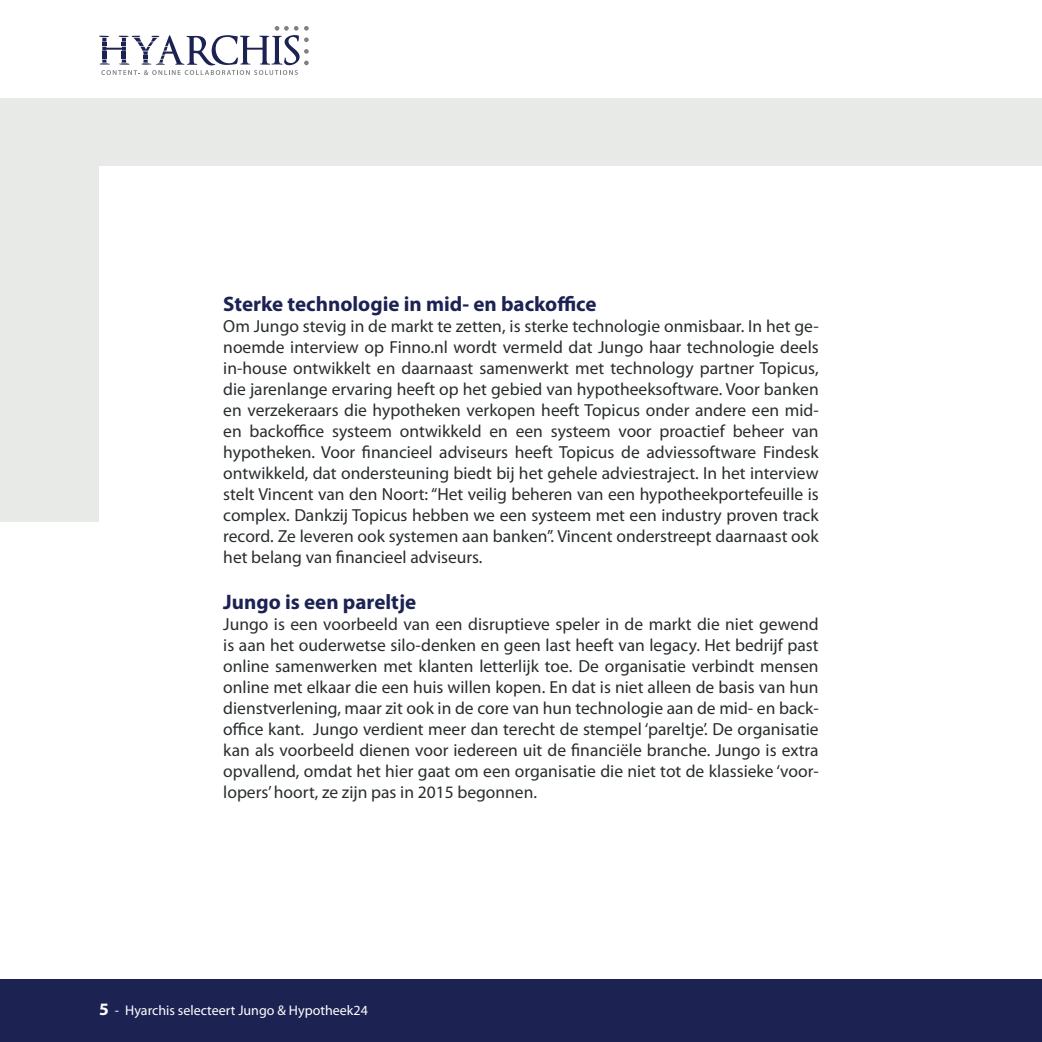
<style>
.page{position:relative;width:1042px;height:1042px;background:#fff}
.page>*{position:absolute;margin:0;border:0;box-sizing:border-box;transform-origin:0 0}
.t1{font:700 21px "Myriad Pro";color:#1c2252}
.t2{font:17.5px/21px "Myriad Pro";color:#292d2f;text-align:justify}
.t3{font:14px "Myriad Pro";color:#fff}
.s1{font-weight:700;font-size:17.5px}
</style>
<div class="page">
<div style="left:0;top:98px;width:1042px;height:423px;background:#e8eae8"></div>
<div style="left:99px;top:166px;width:943px;height:816px;background:#fff"></div>
<div style="left:0;top:980px;width:1042px;height:62px;background:#1c2252"></div>
<svg style="left:99px;top:26px;width:210px;height:49px"></svg>
<p class="t1" style="left:223px;top:290px;width:375px">Sterke technologie in mid- en backoffice</p>
<p class="t2" style="left:223px;top:315px;width:597px">Om Jungo stevig in de markt te zetten, is sterke technologie onmisbaar. In het ge&shy;noemde interview op Finno.nl wordt vermeld dat Jungo haar technologie deels in-house ontwikkelt en daarnaast samenwerkt met technology partner Topicus, die jarenlange ervaring heeft op het gebied van hypotheeksoftware. Voor banken en verzekeraars die hypotheken verkopen heeft Topicus onder andere een mid&shy;en backoffice systeem ontwikkeld en een systeem voor proactief beheer van hypotheken. Voor financieel adviseurs heeft Topicus de adviessoftware Findesk ontwikkeld, dat ondersteuning biedt bij het gehele adviestraject. In het interview stelt Vincent van den Noort: “Het veilig beheren van een hypotheekportefeuille is complex. Dankzij Topicus hebben we een systeem met een industry proven track record. Ze leveren ook systemen aan banken”. Vincent onderstreept daarnaast ook het belang van financieel adviseurs.</p>
<p class="t1" style="left:223px;top:588px;width:194px">Jungo is een pareltje</p>
<p class="t2" style="left:223px;top:613px;width:597px">Jungo is een voorbeeld van een disruptieve speler in de markt die niet gewend is aan het ouderwetse silo-denken en geen last heeft van legacy. Het bedrijf past online samenwerken met klanten letterlijk toe. De organisatie verbindt mensen online met elkaar die een huis willen kopen. En dat is niet alleen de basis van hun dienstverlening, maar zit ook in de core van hun technologie aan de mid- en back&shy;office kant. Jungo verdient meer dan terecht de stempel ‘pareltje’. De organisatie kan als voorbeeld dienen voor iedereen uit de financiële branche. Jungo is extra opvallend, omdat het hier gaat om een organisatie die niet tot de klassieke ‘voor&shy;lopers’ hoort, ze zijn pas in 2015 begonnen.</p>
<p class="t3" style="left:99px;top:1002px;width:270px"><span class="s1">5</span> - Hyarchis selecteert Jungo &amp; Hypotheek24</p>
</div>
